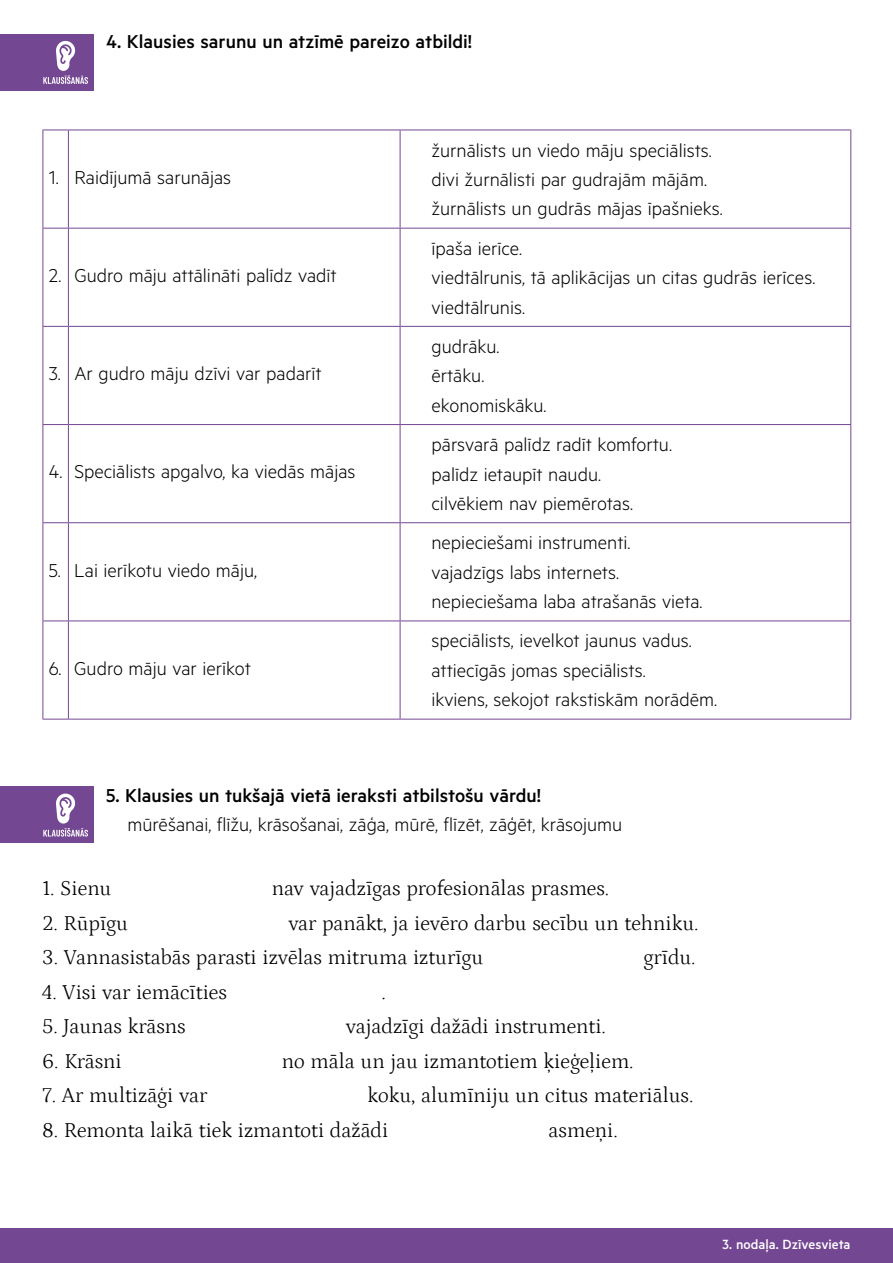
<style>
.page{position:relative;width:893px;height:1263px;background:#fff}
.page>*{position:absolute;margin:0;border:0;box-sizing:border-box;transform-origin:0 0}
.t1{font:300 21px/29.4px "Metric";color:#000}
.t2{font:300 21px "Petrona";color:#000}
.t3{font:500 21px "Metric";color:#000}
.t4{font:500 15px "Metric";color:#fff}
</style>
<div class="page">
<div style="left:0;top:1229px;width:893px;height:34px;background:#744792"></div>
<svg style="left:44px;top:130px;width:24px;height:1px"></svg>
<hr style="left:43px;top:130px;width:1px;height:98px;background:#744792">
<hr style="left:68px;top:130px;width:332px;height:1px;background:#744792">
<hr style="left:68px;top:130px;width:1px;height:98px;background:#744792">
<hr style="left:400px;top:130px;width:451px;height:1px;background:#744792">
<hr style="left:400px;top:130px;width:1px;height:98px;background:#744792">
<hr style="left:850px;top:130px;width:1px;height:98px;background:#744792">
<svg style="left:43px;top:228px;width:25px;height:1px"></svg>
<hr style="left:43px;top:229px;width:1px;height:97px;background:#744792">
<hr style="left:68px;top:228px;width:332px;height:1px;background:#744792">
<hr style="left:68px;top:229px;width:1px;height:97px;background:#744792">
<hr style="left:400px;top:228px;width:451px;height:1px;background:#744792">
<hr style="left:400px;top:229px;width:1px;height:97px;background:#744792">
<hr style="left:850px;top:229px;width:1px;height:97px;background:#744792">
<svg style="left:43px;top:326px;width:25px;height:1px"></svg>
<hr style="left:43px;top:327px;width:1px;height:97px;background:#744792">
<hr style="left:68px;top:326px;width:332px;height:1px;background:#744792">
<hr style="left:68px;top:327px;width:1px;height:97px;background:#744792">
<hr style="left:400px;top:326px;width:451px;height:1px;background:#744792">
<hr style="left:400px;top:327px;width:1px;height:97px;background:#744792">
<hr style="left:850px;top:327px;width:1px;height:97px;background:#744792">
<svg style="left:43px;top:424px;width:25px;height:1px"></svg>
<hr style="left:43px;top:425px;width:1px;height:97px;background:#744792">
<hr style="left:68px;top:424px;width:332px;height:1px;background:#744792">
<hr style="left:68px;top:425px;width:1px;height:97px;background:#744792">
<hr style="left:400px;top:424px;width:451px;height:1px;background:#744792">
<hr style="left:400px;top:425px;width:1px;height:97px;background:#744792">
<hr style="left:850px;top:425px;width:1px;height:97px;background:#744792">
<svg style="left:43px;top:522px;width:25px;height:1px"></svg>
<hr style="left:43px;top:523px;width:1px;height:97px;background:#744792">
<hr style="left:68px;top:522px;width:332px;height:1px;background:#744792">
<hr style="left:68px;top:523px;width:1px;height:97px;background:#744792">
<hr style="left:400px;top:522px;width:451px;height:1px;background:#744792">
<hr style="left:400px;top:523px;width:1px;height:97px;background:#744792">
<hr style="left:850px;top:523px;width:1px;height:97px;background:#744792">
<svg style="left:43px;top:620px;width:25px;height:1px"></svg>
<hr style="left:43px;top:621px;width:1px;height:98px;background:#744792">
<hr style="left:68px;top:620px;width:332px;height:1px;background:#744792">
<hr style="left:68px;top:621px;width:1px;height:98px;background:#744792">
<hr style="left:400px;top:620px;width:451px;height:1px;background:#744792">
<hr style="left:400px;top:621px;width:1px;height:98px;background:#744792">
<hr style="left:850px;top:621px;width:1px;height:98px;background:#744792">
<svg style="left:43px;top:719px;width:25px;height:1px"></svg>
<hr style="left:68px;top:719px;width:332px;height:1px;background:#744792">
<hr style="left:400px;top:719px;width:451px;height:1px;background:#744792">
<div style="left:0;top:34px;width:94px;height:56px;background:#744792"></div>
<svg style="left:43px;top:41px;width:45px;height:43px"></svg>
<div style="left:0;top:787px;width:94px;height:56px;background:#744792"></div>
<svg style="left:43px;top:793px;width:45px;height:43px"></svg>
<p class="t3" style="left:106px;top:29px;width:367px">4. Klausies sarunu un atzīmē pareizo atbildi!</p>
<p class="t1" style="left:49px;top:162px;width:184px">1. Raidījumā sarunājas</p>
<p class="t1" style="left:49px;top:260px;width:289px">2. Gudro māju attālināti palīdz vadīt</p>
<p class="t1" style="left:49px;top:358px;width:274px">3. Ar gudro māju dzīvi var padarīt</p>
<p class="t1" style="left:49px;top:456px;width:308px">4. Speciālists apgalvo, ka viedās mājas</p>
<p class="t1" style="left:49px;top:554px;width:210px">5. Lai ierīkotu viedo māju,</p>
<p class="t1" style="left:49px;top:652px;width:203px">6. Gudro māju var ierīkot</p>
<p class="t1" style="left:432px;top:134px;width:293px">žurnālists un viedo māju speciālists. divi žurnālisti par gudrajām mājām. žurnālists un gudrās mājas īpašnieks.</p>
<p class="t1" style="left:432px;top:233px;width:385px">īpaša ierīce.<br>viedtālrunis, tā aplikācijas un citas gudrās ierīces. viedtālrunis.</p>
<p class="t1" style="left:432px;top:331px;width:116px">gudrāku. ērtāku. ekonomiskāku.</p>
<p class="t1" style="left:431px;top:429px;width:242px">pārsvarā palīdz radīt komfortu. palīdz ietaupīt naudu. cilvēkiem nav piemērotas.</p>
<p class="t1" style="left:431px;top:527px;width:273px">nepieciešami instrumenti. vajadzīgs labs internets. nepieciešama laba atrašanās vieta.</p>
<p class="t1" style="left:431px;top:625px;width:287px">speciālists, ievelkot jaunus vadus. attiecīgās jomas speciālists.<br>ikviens, sekojot rakstiskām norādēm.</p>
<p class="t3" style="left:106px;top:783px;width:436px">5. Klausies un tukšajā vietā ieraksti atbilstošu vārdu!</p>
<p class="t1" style="left:127px;top:809px;width:496px">mūrēšanai, flīžu, krāsošanai, zāģa, mūrē, flīzēt, zāģēt, krāsojumu</p>
<p class="t2" style="left:42px;top:873px;width:71px">1. Sienu</p>
<p class="t2" style="left:272px;top:873px;width:339px">nav vajadzīgas profesionālas prasmes.</p>
<p class="t2" style="left:42px;top:907px;width:87px">2. Rūpīgu</p>
<p class="t2" style="left:288px;top:907px;width:412px">var panākt, ja ievēro darbu secību un tehniku.</p>
<p class="t2" style="left:42px;top:942px;width:443px">3. Vannasistabās parasti izvēlas mitruma izturīgu</p>
<p class="t2" style="left:644px;top:942px;width:53px">grīdu.</p>
<p class="t2" style="left:42px;top:976px;width:186px">4. Visi var iemācīties</p>
<p class="t2" style="left:381px;top:976px;width:6px">.</p>
<p class="t2" style="left:42px;top:1011px;width:145px">5. Jaunas krāsns</p>
<p class="t2" style="left:346px;top:1011px;width:261px">vajadzīgi dažādi instrumenti.</p>
<p class="t2" style="left:42px;top:1045px;width:81px">6. Krāsni</p>
<p class="t2" style="left:282px;top:1045px;width:353px">no māla un jau izmantotiem ķieģeļiem.</p>
<p class="t2" style="left:42px;top:1080px;width:167px">7. Ar multizāģi var</p>
<p class="t2" style="left:368px;top:1080px;width:327px">koku, alumīniju un citus materiālus.</p>
<p class="t2" style="left:42px;top:1114px;width:348px">8. Remonta laikā tiek izmantoti dažādi</p>
<p class="t2" style="left:549px;top:1114px;width:71px">asmeņi.</p>
<p class="t4" style="left:723px;top:1236px;width:129px">3. nodaļa. Dzīvesvieta</p>
</div>
